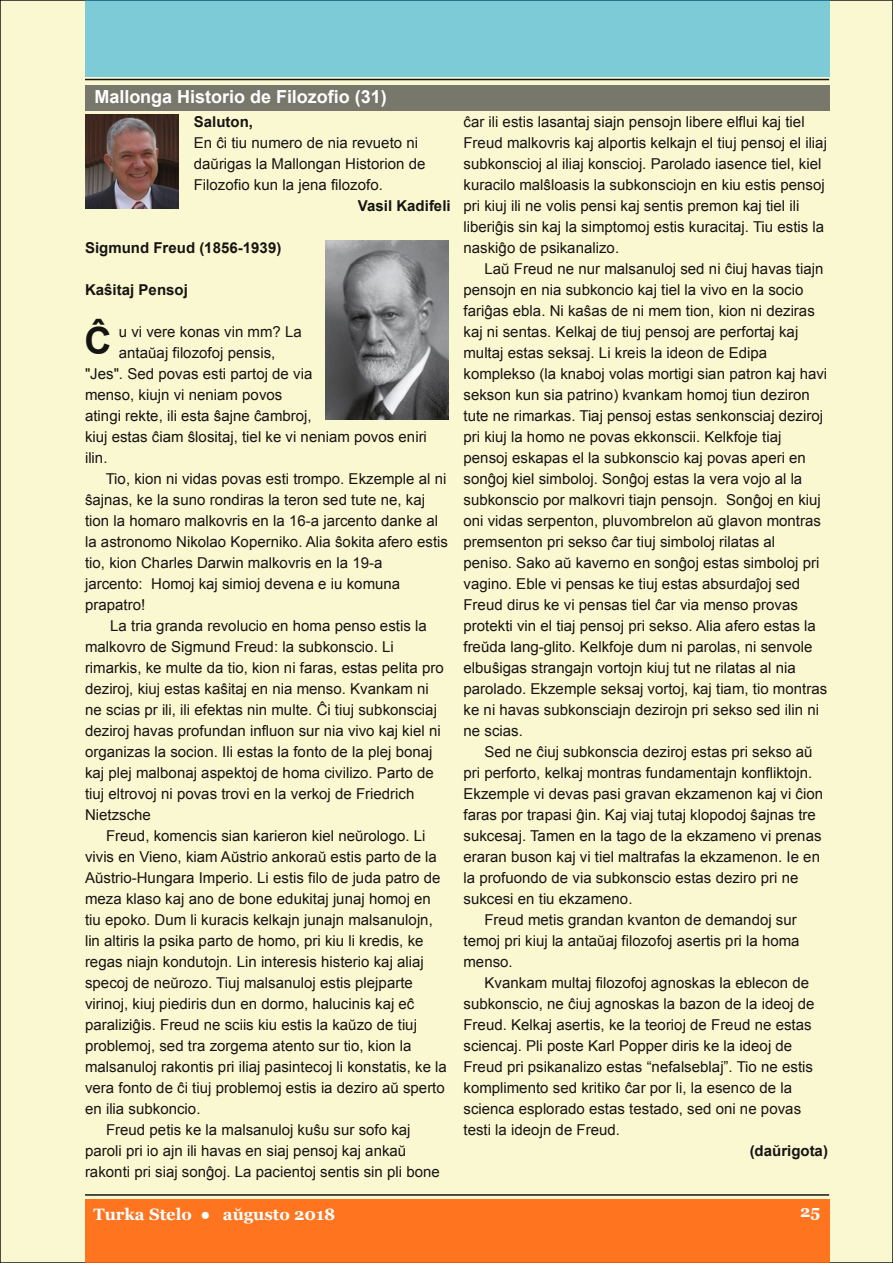
<style>
.page{position:relative;width:893px;height:1263px;background:#faf8d0}
.page>*{position:absolute;margin:0;border:0;box-sizing:border-box;transform-origin:0 0}
.t1{font:700 37.5px "Arial";color:#161413}
.t2{font:700 18px "Arial";color:#fff}
.t3{font:700 16.5px "Georgia";color:#fff}
.t4{font:15px/21px "Arial";letter-spacing:.005em;color:#161413}
.t5{font:700 15px "Arial";letter-spacing:.005em;color:#161413}
</style>
<div class="page">
<div style="left:85px;top:1199px;width:744px;height:64px;background:#fe741f"></div>
<hr style="left:85px;top:1194px;width:744px;height:2px;background:#161413">
<div style="left:85px;top:0;width:744px;height:77px;background:#7dcbd7"></div>
<hr style="left:85px;top:79px;width:744px;height:1px;background:#161413">
<div style="left:85px;top:85px;width:744px;height:26px;background:#78776b"></div>
<img style="left:85px;top:115px;width:93px;height:93px">
<img style="left:325px;top:241px;width:124px;height:179px">
<p class="t2" style="left:94px;top:87px;width:294px">Mallonga Historio de Filozofio (31)</p>
<p class="t5" style="left:194px;top:114px;width:61px">Saluton,</p>
<p class="t4" style="left:194px;top:133px;width:233px">En ĉi tiu numero de nia revueto ni daŭrigas la Mallongan Historion de<br>Filozofio kun la jena filozofo.</p>
<p class="t5" style="left:358px;top:198px;width:94px">Vasil Kadifeli</p>
<p class="t5" style="left:85px;top:240px;width:198px">Sigmund Freud (1856-1939)</p>
<p class="t5" style="left:85px;top:282px;width:104px">Kaŝitaj Pensoj</p>
<p class="t4" style="left:119px;top:322px;width:185px">u vi vere konas vin mm? La</p>
<p class="t4" style="left:119px;top:343px;width:158px">antaŭaj filozofoj pensis,</p>
<p class="t4" style="left:85px;top:364px;width:229px">"Jes". Sed povas esti partoj de via</p>
<p class="t4" style="left:85px;top:385px;width:199px">menso, kiujn vi neniam povos</p>
<p class="t4" style="left:85px;top:406px;width:228px">atingi rekte, ili esta ŝajne ĉambroj,</p>
<p class="t4" style="left:85px;top:427px;width:343px">kiuj estas ĉiam ŝlositaj, tiel ke vi neniam povos eniri</p>
<p class="t4" style="left:85px;top:448px;width:24px">ilin.</p>
<p class="t4" style="left:106px;top:469px;width:342px">Tio, kion ni vidas povas esti trompo. Ekzemple al ni</p>
<p class="t4" style="left:85px;top:490px;width:342px">ŝajnas, ke la suno rondiras la teron sed tute ne, kaj</p>
<p class="t4" style="left:85px;top:511px;width:355px">tion la homaro malkovris en la 16-a jarcento danke al</p>
<p class="t4" style="left:85px;top:532px;width:364px">la astronomo Nikolao Koperniko. Alia ŝokita afero estis</p>
<p class="t4" style="left:85px;top:553px;width:299px">tio, kion Charles Darwin malkovris en la 19-a</p>
<p class="t4" style="left:85px;top:574px;width:317px">jarcento: Homoj kaj simioj devena e iu komuna</p>
<p class="t4" style="left:85px;top:595px;width:62px">prapatro!</p>
<p class="t4" style="left:110px;top:616px;width:318px">La tria granda revolucio en homa penso estis la</p>
<p class="t4" style="left:85px;top:637px;width:310px">malkovro de Sigmund Freud: la subkonscio. Li</p>
<p class="t4" style="left:85px;top:658px;width:360px">rimarkis, ke multe da tio, kion ni faras, estas pelita pro</p>
<p class="t4" style="left:85px;top:679px;width:345px">deziroj, kiuj estas kaŝitaj en nia menso. Kvankam ni</p>
<p class="t4" style="left:85px;top:700px;width:353px">ne scias pr ili, ili efektas nin multe. Ĉi tiuj subkonsciaj</p>
<p class="t4" style="left:85px;top:721px;width:357px">deziroj havas profundan influon sur nia vivo kaj kiel ni</p>
<p class="t4" style="left:85px;top:742px;width:349px">organizas la socion. Ili estas la fonto de la plej bonaj</p>
<p class="t4" style="left:85px;top:763px;width:350px">kaj plej malbonaj aspektoj de homa civilizo. Parto de</p>
<p class="t4" style="left:85px;top:784px;width:331px">tiuj eltrovoj ni povas trovi en la verkoj de Friedrich</p>
<p class="t4" style="left:85px;top:805px;width:67px">Nietzsche</p>
<p class="t4" style="left:106px;top:826px;width:321px">Freud, komencis sian karieron kiel neŭrologo. Li</p>
<p class="t4" style="left:85px;top:847px;width:353px">vivis en Vieno, kiam Aŭstrio ankoraŭ estis parto de la</p>
<p class="t4" style="left:85px;top:868px;width:357px">Aŭstrio-Hungara Imperio. Li estis filo de juda patro de</p>
<p class="t4" style="left:85px;top:889px;width:347px">meza klaso kaj ano de bone edukitaj junaj homoj en</p>
<p class="t4" style="left:85px;top:910px;width:349px">tiu epoko. Dum li kuracis kelkajn junajn malsanulojn,</p>
<p class="t4" style="left:85px;top:931px;width:340px">lin altiris la psika parto de homo, pri kiu li kredis, ke</p>
<p class="t4" style="left:85px;top:952px;width:340px">regas niajn kondutojn. Lin interesis histerio kaj aliaj</p>
<p class="t4" style="left:85px;top:973px;width:329px">specoj de neŭrozo. Tiuj malsanuloj estis plejparte</p>
<p class="t4" style="left:85px;top:994px;width:331px">virinoj, kiuj piediris dun en dormo, halucinis kaj eĉ</p>
<p class="t4" style="left:85px;top:1015px;width:333px">paraliziĝis. Freud ne sciis kiu estis la kaŭzo de tiuj</p>
<p class="t4" style="left:85px;top:1036px;width:328px">problemoj, sed tra zorgema atento sur tio, kion la</p>
<p class="t4" style="left:85px;top:1057px;width:363px">malsanuloj rakontis pri iliaj pasintecoj li konstatis, ke la</p>
<p class="t4" style="left:85px;top:1078px;width:361px">vera fonto de ĉi tiuj problemoj estis ia deziro aŭ sperto</p>
<p class="t4" style="left:85px;top:1099px;width:117px">en ilia subkoncio.</p>
<p class="t4" style="left:106px;top:1120px;width:306px">Freud petis ke la malsanuloj kuŝu sur sofo kaj</p>
<p class="t4" style="left:85px;top:1141px;width:323px">paroli pri io ajn ili havas en siaj pensoj kaj ankaŭ</p>
<p class="t4" style="left:85px;top:1162px;width:356px">rakonti pri siaj sonĝoj. La pacientoj sentis sin pli bone</p>
<h1 class="t1" style="left:84px;top:320px;width:29px">Ĉ</h1>
<p class="t4" style="left:463px;top:112px;width:365px">ĉar ili estis lasantaj siajn pensojn libere elflui kaj tiel Freud malkovris kaj alportis kelkajn el tiuj pensoj el iliaj subkonscioj al iliaj konscioj. Parolado iasence tiel, kiel kuracilo malŝloasis la subkonsciojn en kiu estis pensoj pri kiuj ili ne volis pensi kaj sentis premon kaj tiel ili liberiĝis sin kaj la simptomoj estis kuracitaj. Tiu estis la naskiĝo de psikanalizo.</p>
<p class="t4" style="left:463px;top:259px;width:365px;text-indent:21px">Laŭ Freud ne nur malsanuloj sed ni ĉiuj havas tiajn pensojn en nia subkoncio kaj tiel la vivo en la socio fariĝas ebla. Ni kaŝas de ni mem tion, kion ni deziras kaj ni sentas. Kelkaj de tiuj pensoj are perfortaj kaj multaj estas seksaj. Li kreis la ideon de Edipa komplekso (la knaboj volas mortigi sian patron kaj havi sekson kun sia patrino) kvankam homoj tiun deziron tute ne rimarkas. Tiaj pensoj estas senkonsciaj deziroj pri kiuj la homo ne povas ekkonscii. Kelkfoje tiaj pensoj eskapas el la subkonscio kaj povas aperi en sonĝoj kiel simboloj. Sonĝoj estas la vera vojo al la subkonscio por malkovri tiajn pensojn. Sonĝoj en kiuj oni vidas serpenton, pluvombrelon aŭ glavon montras premsenton pri sekso ĉar tiuj simboloj rilatas al peniso. Sako aŭ kaverno en sonĝoj estas simboloj pri vagino. Eble vi pensas ke tiuj estas absurdaĵoj sed Freud dirus ke vi pensas tiel ĉar via menso provas protekti vin el tiaj pensoj pri sekso. Alia afero estas la freŭda lang-glito. Kelkfoje dum ni parolas, ni senvole elbuŝigas strangajn vortojn kiuj tut ne rilatas al nia parolado. Ekzemple seksaj vortoj, kaj tiam, tio montras ke ni havas subkonsciajn dezirojn pri sekso sed ilin ni ne scias.</p>
<p class="t4" style="left:484px;top:742px;width:329px">Sed ne ĉiuj subkonscia deziroj estas pri sekso aŭ</p>
<p class="t4" style="left:463px;top:763px;width:350px">pri perforto, kelkaj montras fundamentajn konfliktojn.</p>
<p class="t4" style="left:463px;top:784px;width:361px">Ekzemple vi devas pasi gravan ekzamenon kaj vi ĉion</p>
<p class="t4" style="left:463px;top:805px;width:354px">faras por trapasi ĝin. Kaj viaj tutaj klopodoj ŝajnas tre</p>
<p class="t4" style="left:463px;top:826px;width:360px">sukcesaj. Tamen en la tago de la ekzameno vi prenas</p>
<p class="t4" style="left:463px;top:847px;width:358px">eraran buson kaj vi tiel maltrafas la ekzamenon. Ie en</p>
<p class="t4" style="left:463px;top:868px;width:336px">la profuondo de via subkonscio estas deziro pri ne</p>
<p class="t4" style="left:463px;top:889px;width:171px">sukcesi en tiu ekzameno.</p>
<p class="t4" style="left:484px;top:910px;width:314px">Freud metis grandan kvanton de demandoj sur</p>
<p class="t4" style="left:463px;top:931px;width:338px">temoj pri kiuj la antaŭaj filozofoj asertis pri la homa</p>
<p class="t4" style="left:463px;top:952px;width:51px">menso.</p>
<p class="t4" style="left:484px;top:973px;width:326px">Kvankam multaj filozofoj agnoskas la eblecon de</p>
<p class="t4" style="left:463px;top:994px;width:352px">subkonscio, ne ĉiuj agnoskas la bazon de la ideoj de</p>
<p class="t4" style="left:463px;top:1015px;width:350px">Freud. Kelkaj asertis, ke la teorioj de Freud ne estas</p>
<p class="t4" style="left:463px;top:1036px;width:330px">sciencaj. Pli poste Karl Popper diris ke la ideoj de</p>
<p class="t4" style="left:463px;top:1057px;width:351px">Freud pri psikanalizo estas “nefalseblaj”. Tio ne estis</p>
<p class="t4" style="left:463px;top:1078px;width:330px">komplimento sed kritiko ĉar por li, la esenco de la</p>
<p class="t4" style="left:463px;top:1099px;width:339px">scienca esplorado estas testado, sed oni ne povas</p>
<p class="t4" style="left:463px;top:1120px;width:158px">testi la ideojn de Freud.</p>
<p class="t5" style="left:750px;top:1143px;width:80px">(daŭrigota)</p>
<p class="t3" style="left:94px;top:1205px;width:243px">Turka Stelo ● aŭgusto 2018</p>
<p class="t3" style="left:800px;top:1201px;width:22px">25</p>
</div>
